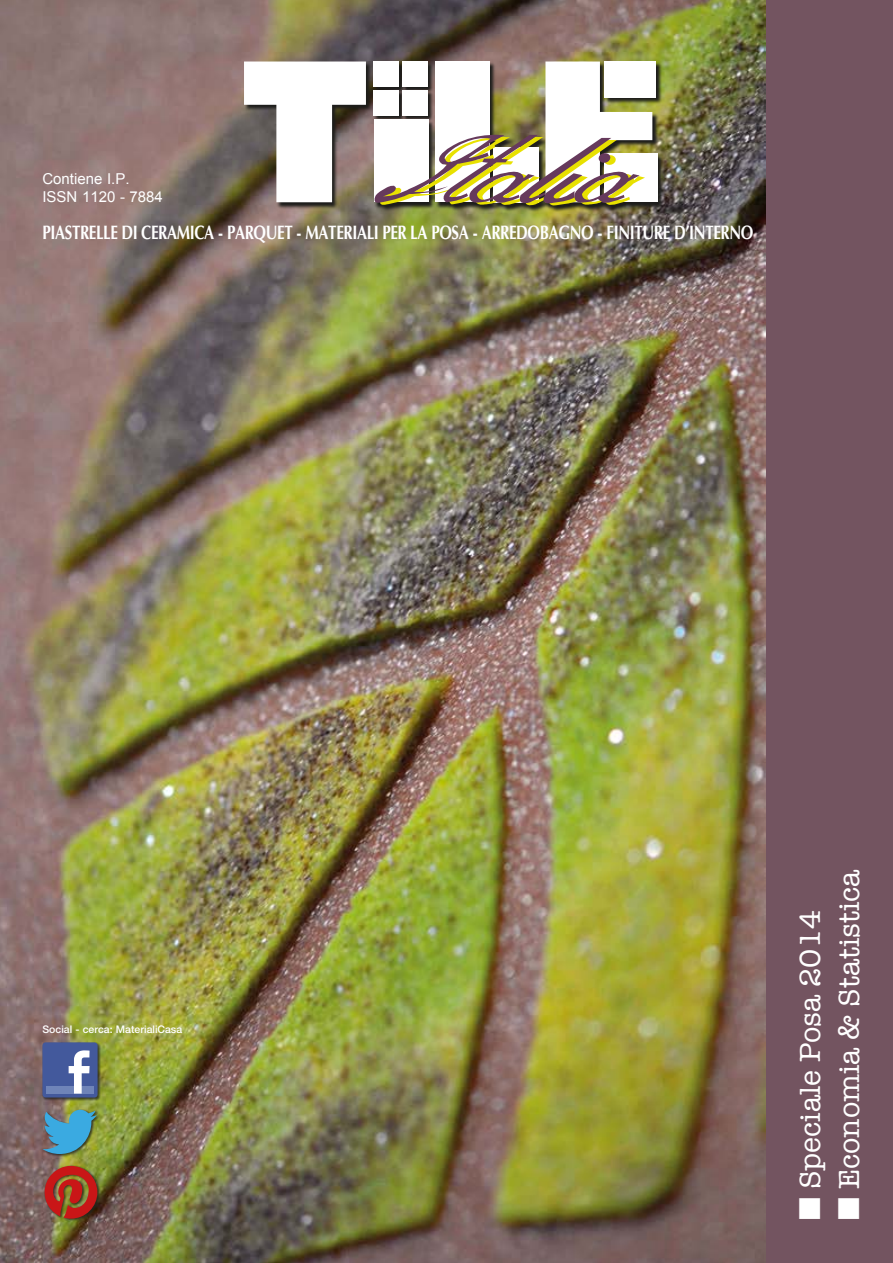
<style>
.page{position:relative;width:893px;height:1263px;background:#fff}
.page>*{position:absolute;margin:0;border:0;box-sizing:border-box;transform-origin:0 0}
.Normale{font:30px "American Typewriter";color:#fff}
.Normale-2{font:700 19.5px "Optima LT Std";letter-spacing:-.025em;color:#fff;scale:.77 1}
.Normale-3{font:15px "Arial";color:#fff}
.Normale-4{font:500 10.5px "Helvetica Neue LT Std";color:#fff}
</style>
<div class="page">
<div style="left:753px;top:0;width:140px;height:1263px;background:#735460"></div>
<img style="left:0;top:0;width:765px;height:1263px">
<div style="left:42px;top:1042px;width:59px;height:59px;background:#1d1d1b;opacity:.75"></div>
<div style="left:42px;top:1042px;width:56px;height:55px;background:#43599c;border-radius:3px"></div>
<div style="left:46px;top:1086px;width:48px;height:7px;background:#6f84b8"></div>
<svg style="left:69px;top:1050px;width:21px;height:43px"></svg>
<div style="left:42px;top:1109px;width:58px;height:47px;background:#1d1d1b;opacity:.75"></div>
<svg style="left:42px;top:1110px;width:55px;height:44px;background:#5696a3"></svg>
<div style="left:44px;top:1165px;width:57px;height:56px;background:#1d1d1b;opacity:.75"></div>
<img style="left:45px;top:1166px;width:52px;height:52px">
<img style="left:245px;top:61px;width:418px;height:151px">
<div style="left:373px;top:61px;width:26px;height:26px;background:#fff"></div>
<div style="left:402px;top:61px;width:26px;height:26px;background:#fff"></div>
<div style="left:604px;top:62px;width:52px;height:36px;background:#fff"></div>
<div style="left:604px;top:153px;width:53px;height:49px;background:#fff"></div>
<img style="left:244px;top:62px;width:408px;height:146px">
<p class="Normale-3" style="left:42px;top:169px;width:89px">Contiene I.P.</p>
<p class="Normale-3" style="left:42px;top:187px;width:122px">ISSN 1120 - 7884</p>
<p class="Normale-2" style="left:42px;top:221px;width:925px">PIASTRELLE DI CERAMICA - PARQUET - MATERIALI PER LA POSA - ARREDOBAGNO - FINITURE D’INTERNO</p>
<p class="Normale-4" style="left:42px;top:1023px;width:141px">Social - cerca: MaterialiCasa</p>
<p class="Normale" style="left:787px;top:1220px;width:312px;rotate:-90deg">■ Speciale Posa 2014</p>
<p class="Normale" style="left:826px;top:1220px;width:352px;rotate:-90deg">■ Economia &amp; Statistica</p>
</div>
